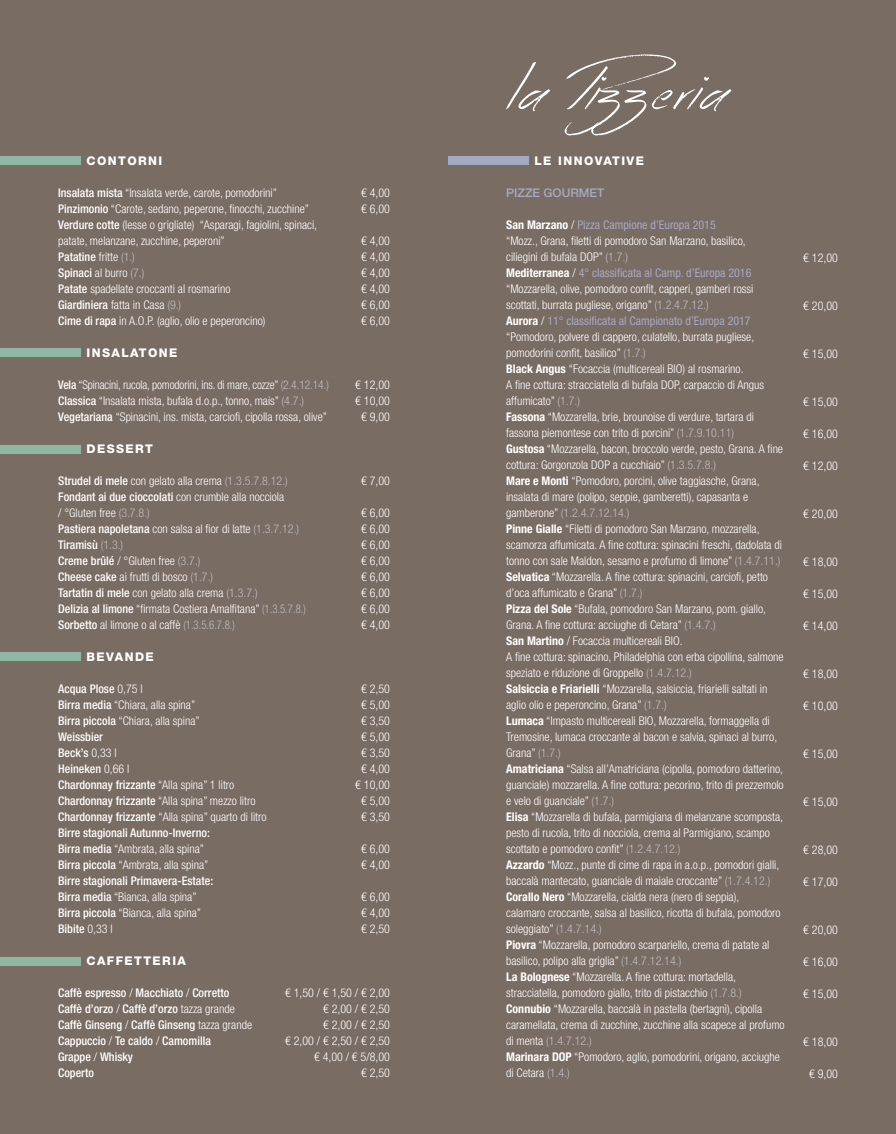
<style>
.page{position:relative;width:896px;height:1134px;background:#796c63}
.page>*{position:absolute;margin:0;border:0;box-sizing:border-box;transform-origin:0 0}
.t1{font:300 condensed 12px/16px "Helvetica Neue LT Pro";color:#fff}
.t2{font:500 condensed 12px/16px "Helvetica Neue LT Pro";color:#fff}
.t3{font:300 condensed 12px/16px "Helvetica Neue LT Pro";color:#fff;scale:.96 1}
.t4{font:800 12px "Helvetica Neue LT Pro";letter-spacing:.12em;color:#fff}
.t5{font:500 12px "Helvetica Neue LT Pro";color:#a4a9c3}
.s1{font-weight:500}
.s2{color:#bcbdc0}
.s3{font-weight:300}
.s4{font-weight:700}
.s5{font-weight:400;color:#a4a9c3}
</style>
<div class="page">
<svg style="left:506px;top:54px;width:225px;height:81px"></svg>
<div style="left:0;top:157px;width:81px;height:8px;background:#91b7a2"></div>
<div style="left:0;top:349px;width:81px;height:8px;background:#91b7a2"></div>
<div style="left:0;top:445px;width:81px;height:8px;background:#91b7a2"></div>
<div style="left:0;top:653px;width:81px;height:8px;background:#91b7a2"></div>
<div style="left:0;top:957px;width:81px;height:8px;background:#91b7a2"></div>
<div style="left:448px;top:157px;width:80px;height:8px;background:#a4a9c3"></div>
<p class="t4" style="left:86px;top:154px;width:77px">CONTORNI</p>
<p class="t1" style="left:58px;top:185px;width:260px"><span class="s1">Insalata mista</span> “Insalata verde, carote, pomodorini” <span class="s1">Pinzimonio</span> “Carote, sedano, peperone, finocchi, zucchine” <span class="s1">Verdure cotte</span> (lesse o grigliate) “Asparagi, fagiolini, spinaci, patate, melanzane, zucchine, peperoni”<br><span class="s1">Patatine</span> fritte <span class="s2">(1.)<br></span><span class="s1">Spinaci</span> al burro <span class="s2">(7.)<br></span><span class="s1">Patate</span> spadellate croccanti al rosmarino<br><span class="s1">Giardiniera</span> fatta in Casa <span class="s2">(9.)<br></span><span class="s1">Cime di rapa</span> in A.O.P. (aglio, olio e peperoncino)</p>
<p class="t4" style="left:86px;top:346px;width:92px">INSALATONE</p>
<p class="t3" style="left:58px;top:377px;width:283px"><span class="s1">Vela</span> “Spinacini, rucola, pomodorini, ins. di mare, cozze” <span class="s2">(2.4.12.14.)<br></span><span class="s1">Classica</span> “Insalata mista, bufala d.o.p., tonno, mais” <span class="s2">(4.7.)<br></span><span class="s1">Vegetariana</span> “Spinacini, ins. mista, carciofi, cipolla rossa, olive”</p>
<p class="t4" style="left:86px;top:442px;width:68px">DESSERT</p>
<p class="t1" style="left:58px;top:473px;width:249px"><span class="s1">Strudel di mele</span> con gelato alla crema <span class="s2">(1.3.5.7.8.12.)<br></span><span class="s1">Fondant ai due cioccolati</span> con crumble alla nocciola<br>/ °Gluten free <span class="s2">(3.7.8.)<br></span><span class="s1">Pastiera napoletana</span> con salsa al fior di latte <span class="s2">(1.3.7.12.)<br></span><span class="s1">Tiramisù</span> <span class="s2">(1.3.)<br></span><span class="s1">Creme brûlé</span> / °Gluten free <span class="s2">(3.7.)<br></span><span class="s1">Cheese cake</span> ai frutti di bosco <span class="s2">(1.7.)<br></span><span class="s1">Tartatin di mele</span> con gelato alla crema <span class="s2">(1.3.7.)<br></span><span class="s1">Delizia al limone</span> “firmata Costiera Amalfitana” <span class="s2">(1.3.5.7.8.)<br></span><span class="s1">Sorbetto</span> al limone o al caffè <span class="s2">(1.3.5.6.7.8.)</span></p>
<p class="t4" style="left:86px;top:650px;width:69px">BEVANDE</p>
<p class="t2" style="left:58px;top:681px;width:210px">Acqua Plose <span class="s3">0,75 l<br></span>Birra media <span class="s3">“Chiara, alla spina”<br></span>Birra piccola <span class="s3">“Chiara, alla spina”<br></span>Weissbier<br>Beck’s <span class="s3">0,33 l<br></span>Heineken <span class="s3">0,66 l<br></span>Chardonnay frizzante <span class="s3">“Alla spina” 1 litro<br></span>Chardonnay frizzante <span class="s3">“Alla spina” mezzo litro<br></span>Chardonnay frizzante <span class="s3">“Alla spina” quarto di litro<br></span>Birre stagionali Autunno-Inverno:<br>Birra media <span class="s3">“Ambrata, alla spina”<br></span>Birra piccola <span class="s3">“Ambrata, alla spina”<br></span>Birre stagionali Primavera-Estate:<br>Birra media <span class="s3">“Bianca, alla spina”<br></span>Birra piccola <span class="s3">“Bianca, alla spina”<br></span>Bibite <span class="s3">0,33 l</span></p>
<p class="t4" style="left:86px;top:954px;width:101px">CAFFETTERIA</p>
<p class="t2" style="left:58px;top:985px;width:195px">Caffè espresso <span class="s3">/</span> Macchiato <span class="s3">/</span> Corretto<br>Caffè d’orzo <span class="s3">/</span> Caffè d’orzo <span class="s3">tazza grande<br></span>Caffè Ginseng <span class="s3">/</span> Caffè Ginseng <span class="s3">tazza grande<br></span>Cappuccio <span class="s3">/</span> Te caldo <span class="s3">/</span> Camomilla<br>Grappe <span class="s3">/</span> Whisky<br>Coperto</p>
<p class="t1" style="left:361px;top:185px;width:30px">€ 4,00 € 6,00</p>
<p class="t1" style="left:361px;top:233px;width:30px;text-align:justify">€ 4,00 € 4,00 € 4,00 € 4,00 € 6,00 € 6,00</p>
<p class="t1" style="left:355px;top:377px;width:36px;text-align:center">€ 12,00 € 10,00 € 9,00</p>
<p class="t1" style="left:361px;top:473px;width:30px">€ 7,00</p>
<p class="t1" style="left:361px;top:505px;width:30px;text-align:justify">€ 6,00 € 6,00 € 6,00 € 6,00 € 6,00 € 6,00 € 6,00 € 4,00</p>
<p class="t1" style="left:355px;top:681px;width:36px;text-align:center">€ 2,50 € 5,00 € 3,50 € 5,00 € 3,50 € 4,00 € 10,00 € 5,00 € 3,50</p>
<p class="t1" style="left:361px;top:841px;width:30px">€ 6,00 € 4,00</p>
<p class="t1" style="left:361px;top:889px;width:30px;text-align:justify">€ 6,00 € 4,00 € 2,50</p>
<p class="t1" style="left:285px;top:985px;width:106px;text-align:right">€ 1,50 / € 1,50 / € 2,00 € 2,00 / € 2,50<br>€ 2,00 / € 2,50<br>€ 2,00 / € 2,50 / € 2,50 € 4,00 / € 5/8,00<br>€ 2,50</p>
<p class="t4" style="left:534px;top:154px;width:111px">LE INNOVATIVE</p>
<p class="t5" style="left:506px;top:186px;width:100px">PIZZE GOURMET</p>
<p class="t1" style="left:506px;top:217px;width:280px"><span class="s4">San Marzano</span> / <span class="s5">Pizza Campione d’Europa 2015<br></span>“Mozz., Grana, filetti di pomodoro San Marzano, basilico,<br>ciliegini di bufala DOP” <span class="s2">(1.7.)<br></span><span class="s4">Mediterranea</span> / <span class="s5">4° classificata al Camp. d’Europa 2016 </span>“Mozzarella, olive, pomodoro confit, capperi, gamberi rossi scottati, burrata pugliese, origano” <span class="s2">(1.2.4.7.12.)<br></span><span class="s4">Aurora</span> / <span class="s5">11° classificata al Campionato d’Europa 2017 </span>“Pomodoro, polvere di cappero, culatello, burrata pugliese, pomodorini confit, basilico” <span class="s2">(1.7.)<br></span><span class="s4">Black Angus</span> “Focaccia (multicereali BIO) al rosmarino.<br>A fine cottura: stracciatella di bufala DOP, carpaccio di Angus affumicato” <span class="s2">(1.7.)<br></span><span class="s4">Fassona</span> “Mozzarella, brie, brounoise di verdure, tartara di fassona piemontese con trito di porcini” <span class="s2">(1.7.9.10.11)<br></span><span class="s4">Gustosa</span> “Mozzarella, bacon, broccolo verde, pesto, Grana. A fine cottura: Gorgonzola DOP a cucchiaio” <span class="s2">(1.3.5.7.8.)<br></span><span class="s4">Mare e Monti</span> “Pomodoro, porcini, olive taggiasche, Grana, insalata di mare (polipo, seppie, gamberetti), capasanta e gamberone” <span class="s2">(1.2.4.7.12.14.)<br></span><span class="s4">Pinne Gialle</span> “Filetti di pomodoro San Marzano, mozzarella, scamorza affumicata. A fine cottura: spinacini freschi, dadolata di tonno con sale Maldon, sesamo e profumo di limone” <span class="s2">(1.4.7.11.)<br></span><span class="s4">Selvatica</span> “Mozzarella. A fine cottura: spinacini, carciofi, petto d’oca affumicato e Grana” <span class="s2">(1.7.)<br></span><span class="s4">Pizza del Sole</span> “Bufala, pomodoro San Marzano, pom. giallo, Grana. A fine cottura: acciughe di Cetara” <span class="s2">(1.4.7.)<br></span><span class="s4">San Martino</span> / Focaccia multicereali BIO.<br>A fine cottura: spinacino, Philadelphia con erba cipollina, salmone speziato e riduzione di Groppello <span class="s2">(1.4.7.12.)<br></span><span class="s4">Salsiccia e Friarielli</span> “Mozzarella, salsiccia, friarielli saltati in aglio olio e peperoncino, Grana” <span class="s2">(1.7.)<br></span><span class="s4">Lumaca</span> “Impasto multicereali BIO, Mozzarella, formaggella di Tremosine, lumaca croccante al bacon e salvia, spinaci al burro, Grana” <span class="s2">(1.7.)<br></span><span class="s4">Amatriciana</span> “Salsa all’Amatriciana (cipolla, pomodoro datterino, guanciale) mozzarella. A fine cottura: pecorino, trito di prezzemolo e velo di guanciale” <span class="s2">(1.7.)<br></span><span class="s4">Elisa</span> “Mozzarella di bufala, parmigiana di melanzane scomposta, pesto di rucola, trito di nocciola, crema al Parmigiano, scampo scottato e pomodoro confit” <span class="s2">(1.2.4.7.12.)<br></span><span class="s4">Azzardo</span> “Mozz., punte di cime di rapa in a.o.p., pomodori gialli, baccalà mantecato, guanciale di maiale croccante” <span class="s2">(1.7.4.12.)<br></span><span class="s4">Corallo Nero</span> “Mozzarella, cialda nera (nero di seppia),<br>calamaro croccante, salsa al basilico, ricotta di bufala, pomodoro soleggiato” <span class="s2">(1.4.7.14.)<br></span><span class="s4">Piovra</span> “Mozzarella, pomodoro scarpariello, crema di patate al basilico, polipo alla griglia” <span class="s2">(1.4.7.12.14.)<br></span><span class="s4">La Bolognese</span> “Mozzarella. A fine cottura: mortadella, stracciatella, pomodoro giallo, trito di pistacchio <span class="s2">(1.7.8.)<br></span><span class="s4">Connubio</span> “Mozzarella, baccalà in pastella (bertagnì), cipolla caramellata, crema di zucchine, zucchine alla scapece al profumo di menta <span class="s2">(1.4.7.12.)<br></span><span class="s4">Marinara DOP</span> “Pomodoro, aglio, pomodorini, origano, acciughe di Cetara <span class="s2">(1.4.)</span></p>
<p class="t1" style="left:803px;top:250px;width:36px">€ 12,00</p>
<p class="t1" style="left:803px;top:298px;width:36px">€ 20,00</p>
<p class="t1" style="left:803px;top:346px;width:36px">€ 15,00</p>
<p class="t1" style="left:803px;top:394px;width:36px">€ 15,00</p>
<p class="t1" style="left:803px;top:426px;width:36px">€ 16,00</p>
<p class="t1" style="left:803px;top:458px;width:36px">€ 12,00</p>
<p class="t1" style="left:803px;top:506px;width:36px">€ 20,00</p>
<p class="t1" style="left:803px;top:554px;width:36px">€ 18,00</p>
<p class="t1" style="left:803px;top:586px;width:36px">€ 15,00</p>
<p class="t1" style="left:803px;top:618px;width:36px">€ 14,00</p>
<p class="t1" style="left:803px;top:666px;width:36px">€ 18,00</p>
<p class="t1" style="left:803px;top:698px;width:36px">€ 10,00</p>
<p class="t1" style="left:803px;top:746px;width:36px">€ 15,00</p>
<p class="t1" style="left:803px;top:794px;width:36px">€ 15,00</p>
<p class="t1" style="left:803px;top:842px;width:36px">€ 28,00</p>
<p class="t1" style="left:803px;top:874px;width:36px">€ 17,00</p>
<p class="t1" style="left:803px;top:922px;width:36px">€ 20,00</p>
<p class="t1" style="left:803px;top:954px;width:36px">€ 16,00</p>
<p class="t1" style="left:803px;top:986px;width:36px">€ 15,00</p>
<p class="t1" style="left:803px;top:1034px;width:36px">€ 18,00</p>
<p class="t1" style="left:809px;top:1066px;width:30px">€ 9,00</p>
</div>
